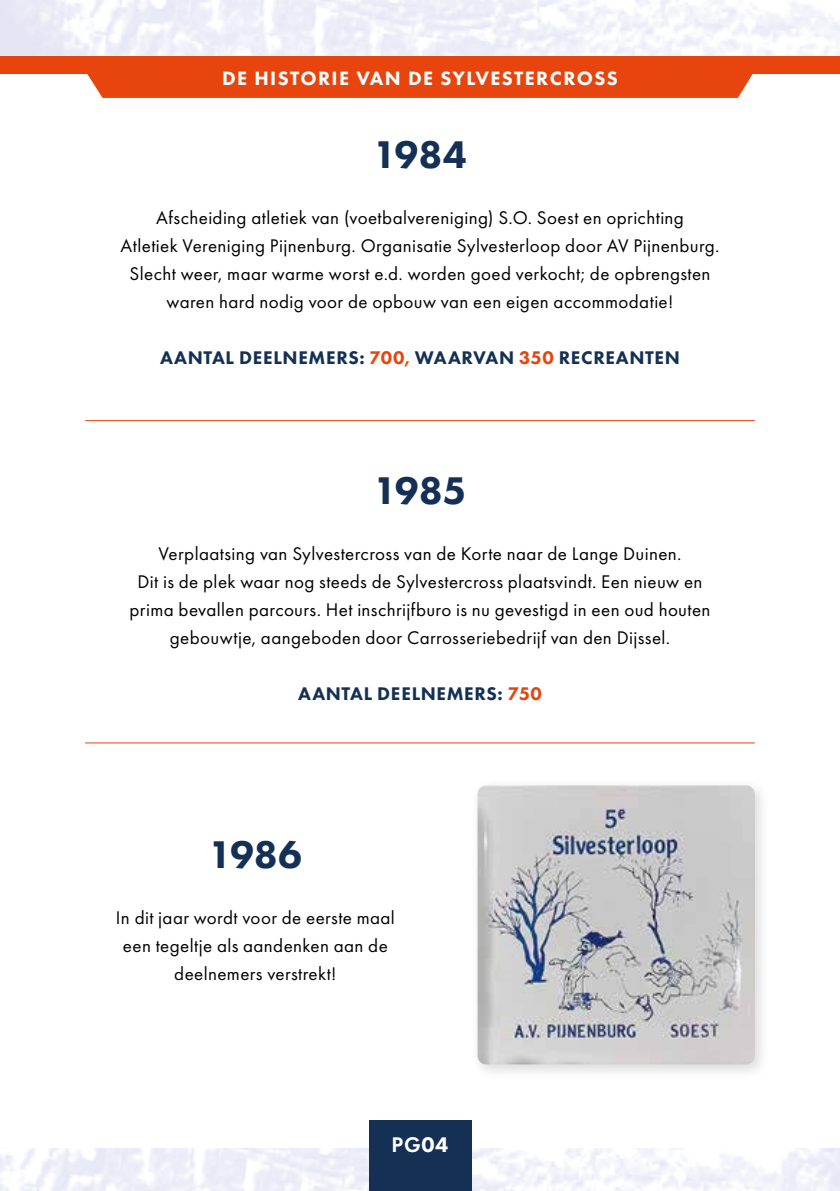
<style>
.page{position:relative;width:840px;height:1191px;background:#fff}
.page>*{position:absolute;margin:0;border:0;box-sizing:border-box;transform-origin:0 0}
.t1{font:800 40px "Futura PT";letter-spacing:-.005em;color:#143055}
.t2{font:600 22px "Futura PT";color:#fff}
.t3{font:800 20px "Futura PT";letter-spacing:.07em;color:#fff}
.t4{font:19px/28px "Futura PT";letter-spacing:.02em;color:#000;text-align:center}
.t5{font:800 19px "Futura PT";letter-spacing:.035em;color:#143055}
.s1{color:#e8440e}
.s2{font-weight:800}
</style>
<div class="page">
<img style="left:0;top:1148px;width:839px;height:43px">
<div style="left:369px;top:1120px;width:102px;height:71px;background:#143055"></div>
<div style="left:0;top:56px;width:839px;height:18px;background:#e8440e"></div>
<div style="left:87px;top:74px;width:666px;height:24px;background:#e8440e"></div>
<div style="left:469px;top:777px;width:301px;height:303px;background:#000;opacity:.15"></div>
<img style="left:477px;top:785px;width:277px;height:279px">
<hr style="left:85px;top:420px;width:669px;height:1px;background:#e8440e">
<hr style="left:85px;top:742px;width:669px;height:1px;background:#e8440e">
<p class="t3" style="left:222px;top:65px;width:397px">DE HISTORIE VAN DE SYLVESTERCROSS</p>
<h1 class="t1" style="left:373px;top:130px;width:95px">1984</h1>
<p class="t4" style="left:120px;top:204px;width:600px">Afscheiding atletiek van (voetbalvereniging) S.O. Soest en oprichting<br>Atletiek Vereniging Pijnenburg. Organisatie Sylvesterloop door AV Pijnenburg.<br>Slecht weer, maar warme worst e.d. worden goed verkocht; de opbrengsten waren hard nodig voor de opbouw van een eigen accommodatie!</p>
<p class="t5" style="left:160px;top:346px;width:521px">AANTAL DEELNEMERS: <span class="s1">700,</span> WAARVAN <span class="s1">350</span> RECREANTEN</p>
<h1 class="t1" style="left:373px;top:466px;width:95px">1985</h1>
<p class="t4" style="left:129px;top:540px;width:582px">Verplaatsing van Sylvestercross van de Korte naar de Lange Duinen.<br>Dit is de plek waar nog steeds de Sylvestercross plaatsvindt. Een nieuw en prima bevallen parcours. Het inschrijfburo is nu gevestigd in een oud houten gebouwtje, aangeboden door Carrosseriebedrijf van den Dijssel.</p>
<p class="t5" style="left:298px;top:682px;width:245px">AANTAL DEELNEMERS: <span class="s1">750</span></p>
<h1 class="t1" style="left:208px;top:830px;width:95px">1986</h1>
<p class="t4" style="left:116px;top:904px;width:280px">In dit jaar wordt voor de eerste maal een tegeltje als aandenken aan de deelnemers verstrekt!</p>
<p class="t2" style="left:391px;top:1131px;width:58px">PG<span class="s2">04</span></p>
</div>
